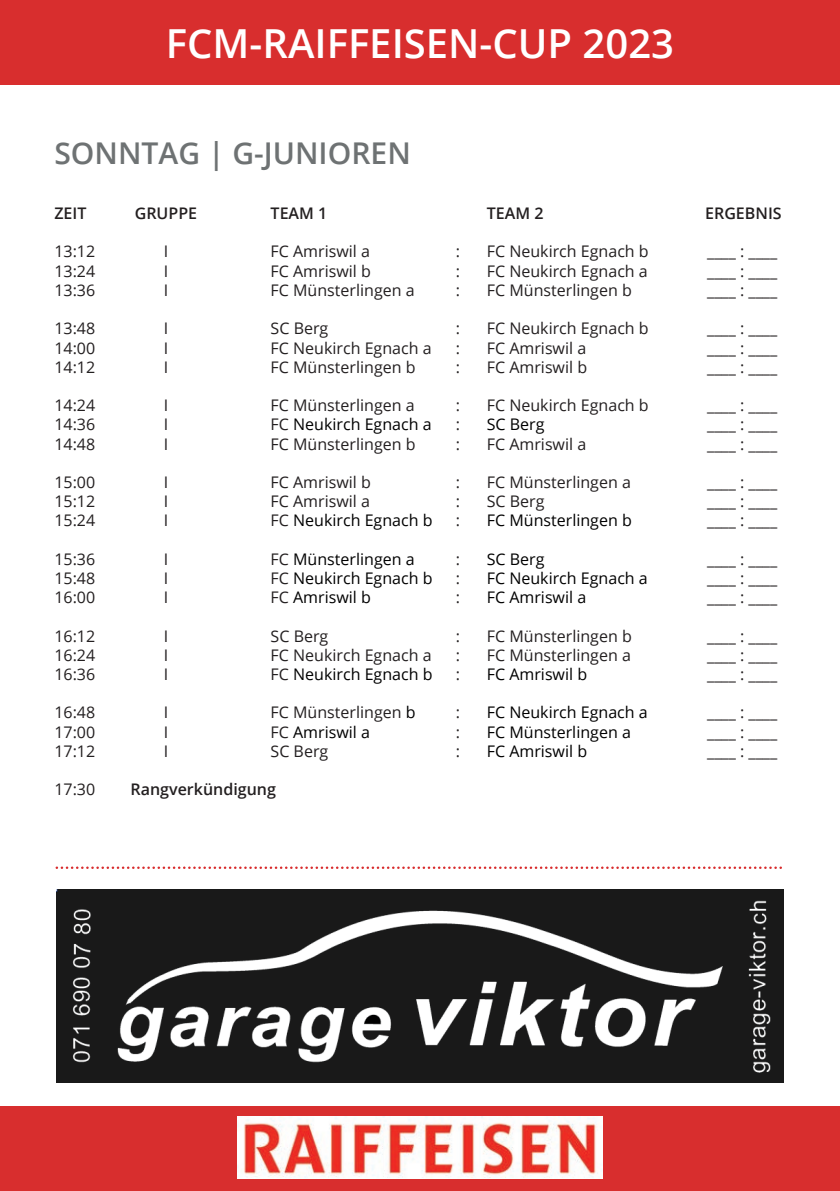
<style>
.page{position:relative;width:840px;height:1191px;background:#fff}
.page>*{position:absolute;margin:0;border:0;box-sizing:border-box;transform-origin:0 0}
.t1{font:600 40px "Open Sans";color:#fff}
.t2{font:600 30px "Open Sans";color:#6e7273}
.t3{font:16px/19.2px "Open Sans";color:#231f20;text-align:justify}
.t4{font:16px "Open Sans";color:#000001}
.t5{font:600 16px "Open Sans";color:#231f20}
.s1{color:#231f20}
.s2{color:#000001}
</style>
<div class="page">
<div style="left:0;top:0;width:839px;height:84px;background:#d82e2e"></div>
<img style="left:57px;top:889px;width:725px;height:193px">
<div style="left:0;top:1106px;width:839px;height:85px;background:#d82e2e"></div>
<img style="left:237px;top:1116px;width:365px;height:62px">
<svg style="left:57px;top:866px;width:725px;height:3px"></svg>
<h1 class="t1" style="left:166px;top:16px;width:509px">FCM-RAIFFEISEN-CUP 2023</h1>
<h2 class="t2" style="left:54px;top:132px;width:358px">SONNTAG | G-JUNIOREN</h2>
<p class="t5" style="left:54px;top:202px;width:34px">ZEIT</p>
<p class="t5" style="left:135px;top:202px;width:64px">GRUPPE</p>
<p class="t5" style="left:270px;top:202px;width:58px">TEAM 1</p>
<p class="t5" style="left:486px;top:202px;width:58px">TEAM 2</p>
<p class="t5" style="left:704px;top:202px;width:78px">ERGEBNIS</p>
<p class="t3" style="left:54px;top:242px;width:42px">13:12</p>
<p class="t3" style="left:164px;top:242px;width:6px">I</p>
<p class="t3" style="left:270px;top:242px;width:101px">FC Amriswil a</p>
<p class="t3" style="left:486px;top:242px;width:163px">FC Neukirch Egnach b</p>
<p class="t3" style="left:706px;top:242px;width:71px">____ : ____</p>
<p class="t3" style="left:54px;top:261px;width:42px">13:24</p>
<p class="t3" style="left:164px;top:261px;width:6px">I</p>
<p class="t3" style="left:270px;top:261px;width:102px">FC Amriswil b</p>
<p class="t3" style="left:486px;top:261px;width:162px">FC Neukirch Egnach a</p>
<p class="t3" style="left:706px;top:261px;width:71px">____ : ____</p>
<p class="t3" style="left:54px;top:280px;width:42px">13:36</p>
<p class="t3" style="left:164px;top:280px;width:6px">I</p>
<p class="t3" style="left:270px;top:280px;width:145px">FC Münsterlingen a</p>
<p class="t3" style="left:486px;top:280px;width:146px">FC Münsterlingen b</p>
<p class="t3" style="left:706px;top:280px;width:71px">____ : ____</p>
<p class="t3" style="left:54px;top:318px;width:42px">13:48</p>
<p class="t3" style="left:164px;top:318px;width:6px">I</p>
<p class="t3" style="left:270px;top:318px;width:59px">SC Berg</p>
<p class="t3" style="left:486px;top:318px;width:163px">FC Neukirch Egnach b</p>
<p class="t3" style="left:706px;top:318px;width:71px">____ : ____</p>
<p class="t3" style="left:54px;top:338px;width:42px">14:00</p>
<p class="t3" style="left:164px;top:338px;width:6px">I</p>
<p class="t3" style="left:270px;top:338px;width:162px">FC Neukirch Egnach a</p>
<p class="t3" style="left:486px;top:338px;width:101px">FC Amriswil a</p>
<p class="t3" style="left:706px;top:338px;width:71px">____ : ____</p>
<p class="t3" style="left:54px;top:357px;width:42px">14:12</p>
<p class="t3" style="left:164px;top:357px;width:6px">I</p>
<p class="t3" style="left:270px;top:357px;width:146px">FC Münsterlingen b</p>
<p class="t3" style="left:486px;top:357px;width:102px">FC Amriswil b</p>
<p class="t3" style="left:706px;top:357px;width:71px">____ : ____</p>
<p class="t3" style="left:54px;top:395px;width:42px">14:24</p>
<p class="t3" style="left:164px;top:395px;width:6px">I</p>
<p class="t3" style="left:270px;top:395px;width:145px">FC Münsterlingen a</p>
<p class="t3" style="left:486px;top:395px;width:163px">FC Neukirch Egnach b</p>
<p class="t3" style="left:706px;top:395px;width:71px">____ : ____</p>
<p class="t3" style="left:54px;top:414px;width:42px">14:36</p>
<p class="t3" style="left:164px;top:414px;width:6px">I</p>
<p class="t4" style="left:270px;top:413px;width:162px"><span class="s1">FC</span> Neukirch Egnach a</p>
<p class="t4" style="left:486px;top:413px;width:59px">SC Berg</p>
<p class="t3" style="left:706px;top:414px;width:71px">____ : ____</p>
<p class="t3" style="left:54px;top:434px;width:42px">14:48</p>
<p class="t3" style="left:164px;top:434px;width:6px">I</p>
<p class="t3" style="left:270px;top:434px;width:146px">FC Münsterlingen b</p>
<p class="t3" style="left:486px;top:434px;width:101px">FC Amriswil a</p>
<p class="t3" style="left:706px;top:434px;width:71px">____ : ____</p>
<p class="t3" style="left:54px;top:472px;width:42px">15:00</p>
<p class="t3" style="left:164px;top:472px;width:6px">I</p>
<p class="t3" style="left:270px;top:472px;width:102px">FC Amriswil b</p>
<p class="t3" style="left:486px;top:472px;width:145px">FC Münsterlingen a</p>
<p class="t3" style="left:706px;top:472px;width:71px">____ : ____</p>
<p class="t3" style="left:54px;top:491px;width:42px">15:12</p>
<p class="t3" style="left:164px;top:491px;width:6px">I</p>
<p class="t3" style="left:270px;top:491px;width:101px">FC Amriswil a</p>
<p class="t3" style="left:486px;top:491px;width:59px">SC Berg</p>
<p class="t3" style="left:706px;top:491px;width:71px">____ : ____</p>
<p class="t3" style="left:54px;top:510px;width:42px">15:24</p>
<p class="t3" style="left:164px;top:510px;width:6px">I</p>
<p class="t4" style="left:270px;top:509px;width:163px"><span class="s1">FC</span> Neukirch Egnach b</p>
<p class="t4" style="left:486px;top:509px;width:146px">FC Münsterlingen b</p>
<p class="t3" style="left:706px;top:510px;width:71px">____ : ____</p>
<p class="t3" style="left:54px;top:549px;width:42px">15:36</p>
<p class="t3" style="left:164px;top:549px;width:6px">I</p>
<p class="t4" style="left:270px;top:548px;width:145px"><span class="s1">FC</span> Münsterlingen a</p>
<p class="t4" style="left:486px;top:548px;width:59px">SC Berg</p>
<p class="t3" style="left:706px;top:549px;width:71px">____ : ____</p>
<p class="t3" style="left:54px;top:568px;width:42px">15:48</p>
<p class="t3" style="left:164px;top:568px;width:6px">I</p>
<p class="t4" style="left:270px;top:567px;width:163px"><span class="s1">FC</span> Neukirch Egnach b</p>
<p class="t4" style="left:486px;top:567px;width:162px">FC Neukirch Egnach a</p>
<p class="t3" style="left:706px;top:568px;width:71px">____ : ____</p>
<p class="t3" style="left:54px;top:587px;width:42px">16:00</p>
<p class="t3" style="left:164px;top:587px;width:6px">I</p>
<p class="t4" style="left:270px;top:586px;width:102px"><span class="s1">FC</span> Amriswil b</p>
<p class="t4" style="left:486px;top:586px;width:101px">FC Amriswil a</p>
<p class="t3" style="left:706px;top:587px;width:71px">____ : ____</p>
<p class="t3" style="left:54px;top:626px;width:42px">16:12</p>
<p class="t3" style="left:164px;top:626px;width:6px">I</p>
<p class="t3" style="left:270px;top:626px;width:59px">SC Berg</p>
<p class="t3" style="left:486px;top:626px;width:146px">FC Münsterlingen b</p>
<p class="t3" style="left:706px;top:626px;width:71px">____ : ____</p>
<p class="t3" style="left:54px;top:645px;width:42px">16:24</p>
<p class="t3" style="left:164px;top:645px;width:6px">I</p>
<p class="t3" style="left:270px;top:645px;width:162px">FC Neukirch Egnach a</p>
<p class="t3" style="left:486px;top:645px;width:145px">FC Münsterlingen a</p>
<p class="t3" style="left:706px;top:645px;width:71px">____ : ____</p>
<p class="t3" style="left:54px;top:664px;width:42px">16:36</p>
<p class="t3" style="left:164px;top:664px;width:6px">I</p>
<p class="t4" style="left:270px;top:663px;width:163px"><span class="s1">FC</span> Neukirch Egnach b</p>
<p class="t4" style="left:486px;top:663px;width:102px">FC Amriswil b</p>
<p class="t3" style="left:706px;top:664px;width:71px">____ : ____</p>
<p class="t3" style="left:54px;top:702px;width:42px">16:48</p>
<p class="t3" style="left:164px;top:702px;width:6px">I</p>
<p class="t3" style="left:270px;top:702px;width:146px">FC Münsterlingen <span class="s2">b</span></p>
<p class="t4" style="left:486px;top:701px;width:162px">FC Neukirch Egnach a</p>
<p class="t3" style="left:706px;top:702px;width:71px">____ : ____</p>
<p class="t3" style="left:54px;top:722px;width:42px">17:00</p>
<p class="t3" style="left:164px;top:722px;width:6px">I</p>
<p class="t4" style="left:270px;top:721px;width:101px"><span class="s1">FC</span> Amriswil a</p>
<p class="t4" style="left:486px;top:721px;width:145px">FC Münsterlingen a</p>
<p class="t3" style="left:706px;top:722px;width:71px">____ : ____</p>
<p class="t3" style="left:54px;top:741px;width:42px">17:12</p>
<p class="t3" style="left:164px;top:741px;width:6px">I</p>
<p class="t3" style="left:270px;top:741px;width:59px">SC Berg</p>
<p class="t4" style="left:486px;top:740px;width:102px">FC Amriswil b</p>
<p class="t3" style="left:706px;top:741px;width:71px">____ : ____</p>
<p class="t3" style="left:54px;top:779px;width:42px">17:30</p>
<p class="t5" style="left:130px;top:778px;width:147px">Rangverkündigung</p>
<p class="t3" style="left:455px;top:242px;width:6px">: : :</p>
<p class="t3" style="left:455px;top:318px;width:6px">: : :</p>
<p class="t3" style="left:455px;top:395px;width:6px">: : :</p>
<p class="t3" style="left:455px;top:472px;width:6px">: : :</p>
<p class="t3" style="left:455px;top:549px;width:6px">: : :</p>
<p class="t3" style="left:455px;top:626px;width:6px">: : :</p>
<p class="t3" style="left:455px;top:702px;width:6px">: : :</p>
</div>
